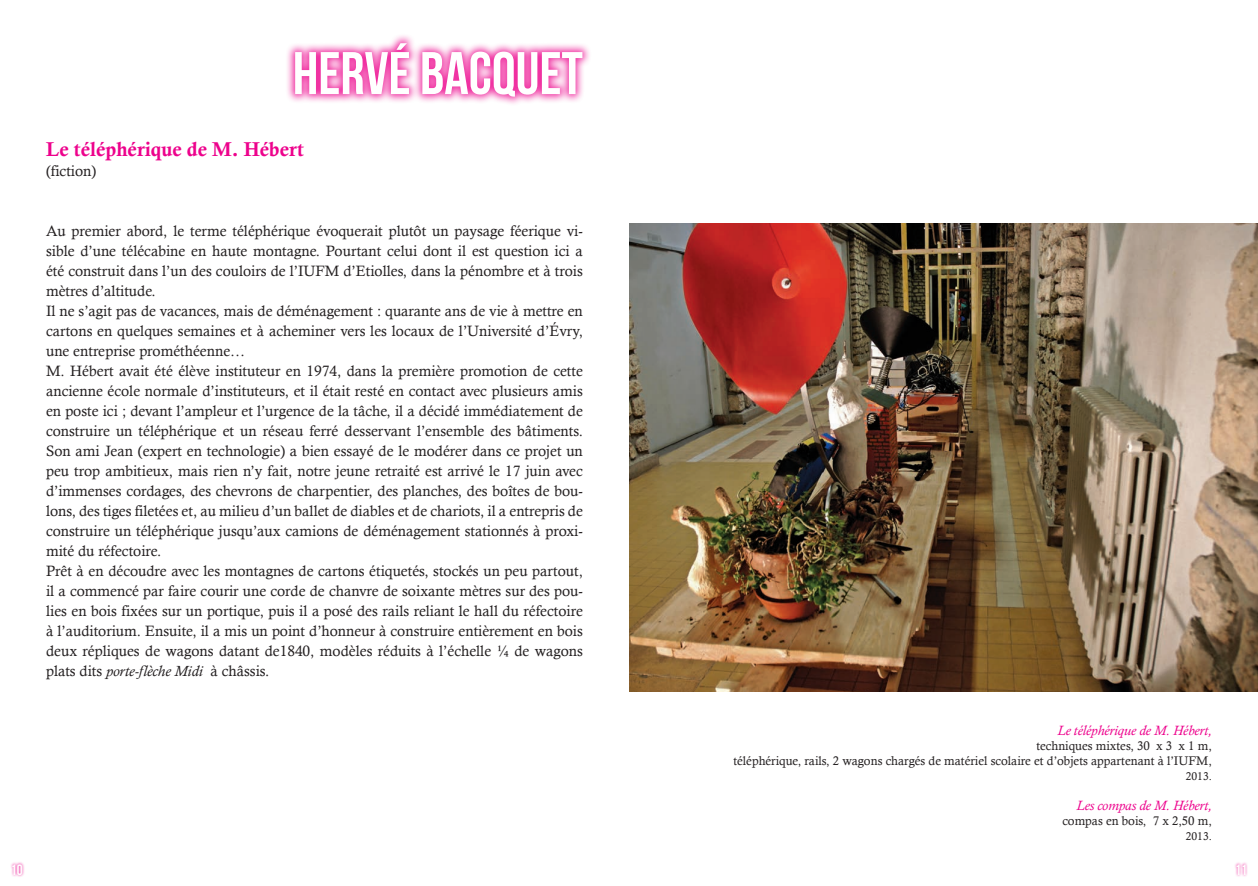
<style>
.page{position:relative;width:1258px;height:886px;background:#fff}
.page>*{position:absolute;margin:0;border:0;box-sizing:border-box;transform-origin:0 0}
.t1{font:60px "Bebas Neue";color:#fff}
.t2{font:20px "Calis MT Bol";color:#ed028c}
.t3{font:15px/20px "Calisto";color:#231f20}
.t4{font:15px "Bebas Neue";color:#fff}
.t5{font:italic 13.75px "Calisto";color:#ed028c}
.t6{font:12.5px/15px "Calisto";color:#231f20;text-align:right}
.t7{font:11.25px "Calisto";color:#231f20}
.s1{font-style:italic}
</style>
<div class="page">
<img style="left:629px;top:223px;width:629px;height:468px">
<div style="left:1234px;top:861px;width:14px;height:16px;background:#ed028c;opacity:.87"></div>
<div style="left:285px;top:33px;width:307px;height:73px;background:#ed028c;opacity:.82"></div>
<div style="left:10px;top:861px;width:15px;height:16px;background:#ed028c;opacity:.87"></div>
<h1 class="t1" style="left:293px;top:40px;width:292px">HERVÉ BACQUET</h1>
<h2 class="t2" style="left:46px;top:141px;width:259px">Le téléphérique de M. Hébert</h2>
<p class="t3" style="left:46px;top:161px;width:52px">(fiction)</p>
<p class="t3" style="left:46px;top:221px;width:538px">Au premier abord, le terme téléphérique évoquerait plutôt un paysage féerique vi&shy;sible d’une télécabine en haute montagne. Pourtant celui dont il est question ici a été construit dans l’un des couloirs de l’IUFM d’Etiolles, dans la pénombre et à trois mètres d’altitude.<br>Il ne s’agit pas de vacances, mais de déménagement : quarante ans de vie à mettre en cartons en quelques semaines et à acheminer vers les locaux de l’Université d’Évry, une entreprise prométhéenne…<br>M. Hébert avait été élève instituteur en 1974, dans la première promotion de cette ancienne école normale d’instituteurs, et il était resté en contact avec plusieurs amis en poste ici ; devant l’ampleur et l’urgence de la tâche, il a décidé immédiatement de construire un téléphérique et un réseau ferré desservant l’ensemble des bâtiments.<br>Son ami Jean (expert en technologie) a bien essayé de le modérer dans ce projet un peu trop ambitieux, mais rien n’y fait, notre jeune retraité est arrivé le 17 juin avec d’immenses cordages, des chevrons de charpentier, des planches, des boîtes de bou&shy;lons, des tiges filetées et, au milieu d’un ballet de diables et de chariots, il a entrepris de construire un téléphérique jusqu’aux camions de déménagement stationnés à proxi&shy;mité du réfectoire.<br>Prêt à en découdre avec les montagnes de cartons étiquetés, stockés un peu partout, il a commencé par faire courir une corde de chanvre de soixante mètres sur des pou&shy;lies en bois fixées sur un portique, puis il a posé des rails reliant le hall du réfectoire à l’auditorium. Ensuite, il a mis un point d’honneur à construire entièrement en bois deux répliques de wagons datant de1840, modèles réduits à l’échelle ¼ de wagons plats dits <span class="s1">porte-flèche Midi</span> à châssis.</p>
<p class="t4" style="left:11px;top:861px;width:13px">10</p>
<p class="t5" style="left:1057px;top:722px;width:156px">Le téléphérique de M. Hébert,</p>
<p class="t6" style="left:733px;top:738px;width:480px">techniques mixtes, 30 x 3 x 1 m,<br>téléphérique, rails, 2 wagons chargés de matériel scolaire et d’objets appartenant à l’IUFM,</p>
<p class="t7" style="left:1186px;top:769px;width:28px">2013.</p>
<p class="t5" style="left:1076px;top:797px;width:137px">Les compas de M. Hébert,</p>
<p class="t6" style="left:1062px;top:813px;width:151px">compas en bois, 7 x 2,50 m,</p>
<p class="t7" style="left:1186px;top:829px;width:28px">2013.</p>
<p class="t4" style="left:1235px;top:861px;width:13px">11</p>
</div>
